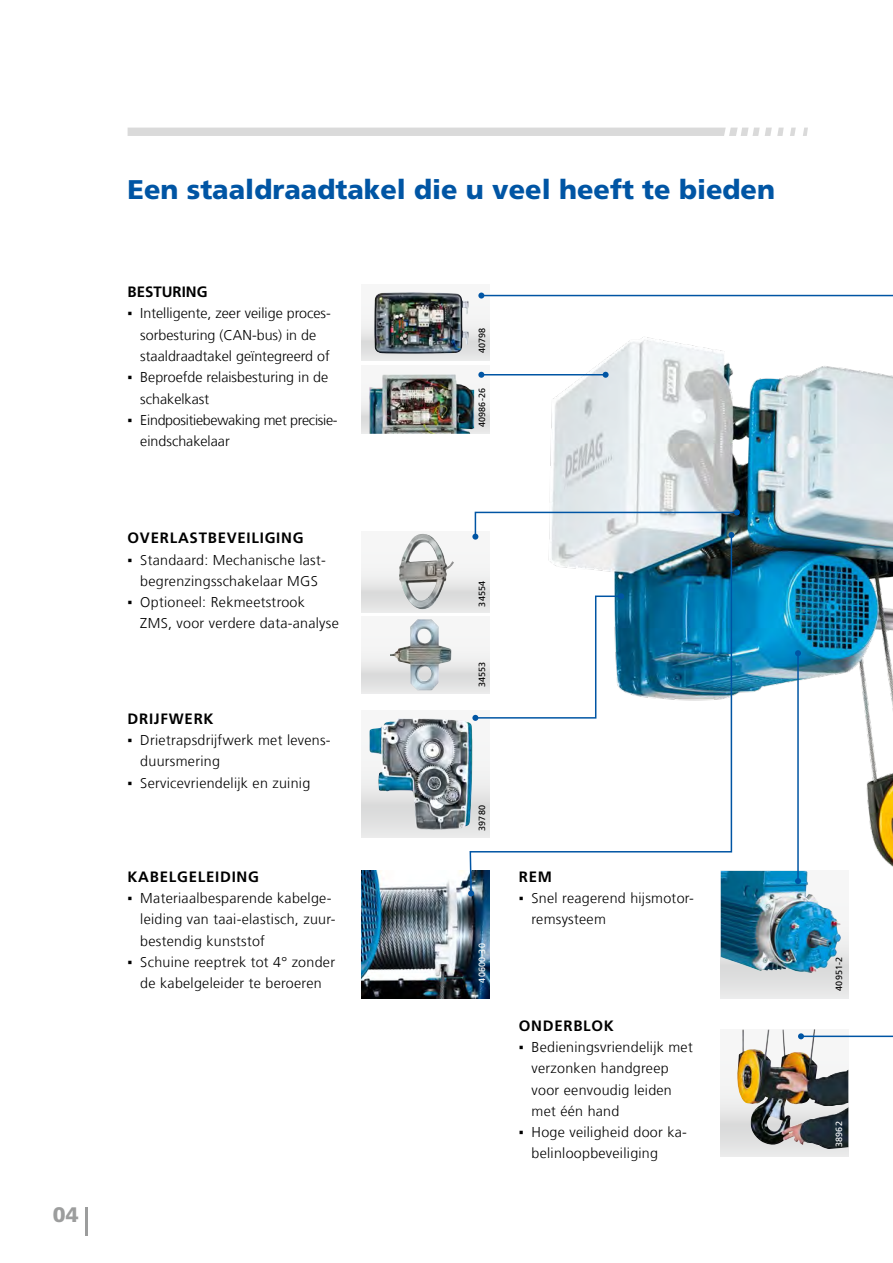
<style>
.page{position:relative;width:893px;height:1263px;background:#fff}
.page>*{position:absolute;margin:0;border:0;box-sizing:border-box;transform-origin:0 0}
.t1{font:900 27px "Frutiger LT Com";color:#0055a4}
.t2{font:900 21px "Frutiger LT Com";color:#9c9d9d}
.t3{font:700 15px "Frutiger LT Com";letter-spacing:.05em;color:#000}
.t4{font:700 15px "Frutiger LT Com";color:#000}
.t5{font:300 14.25px/21.3px "Frutiger LT Com";letter-spacing:.02em;color:#000}
.t6{font:300 14.25px/21.3px "Frutiger LT Com";color:#000}
.t7{font:300 14.25px/21.3px "Frutiger LT Com";letter-spacing:-.02em;color:#000}
.t8{font:9px "Frutiger LT Com";letter-spacing:.02em;color:#000}
.t9{font:9px "Frutiger LT Com";letter-spacing:.02em;color:#fff}
.s1{font-family:"Calibri";font-weight:400}
</style>
<div class="page">
<hr style="left:85px;top:1207px;width:2px;height:28px;background:#9c9d9d">
<img style="left:549px;top:411px;width:344px;height:562px">
<div style="left:721px;top:871px;width:127px;height:127px;background:#e1e1e1"></div>
<div style="left:721px;top:1029px;width:127px;height:128px;background:linear-gradient(to bottom,#fbfbfb,#dedfdf)"></div>
<div style="left:361px;top:365px;width:128px;height:69px;background:linear-gradient(to bottom,#fcfcfc,#dddede)"></div>
<div style="left:361px;top:617px;width:128px;height:76px;background:linear-gradient(to bottom,#fcfcfc,#dedfdf)"></div>
<div style="left:361px;top:285px;width:128px;height:76px;background:linear-gradient(to bottom,#fcfcfc,#dedfdf)"></div>
<div style="left:361px;top:532px;width:128px;height:81px;background:linear-gradient(to bottom,#fcfcfc,#dddede)"></div>
<div style="left:361px;top:710px;width:128px;height:128px;background:linear-gradient(to bottom,#fbfbfb,#dedfdf)"></div>
<div style="left:128px;top:128px;width:656px;height:8px;background:#dadada"></div>
<svg style="left:790px;top:128px;width:6px;height:8px"></svg>
<svg style="left:803px;top:128px;width:5px;height:8px"></svg>
<img style="left:721px;top:871px;width:74px;height:100px">
<img style="left:361px;top:871px;width:128px;height:127px">
<img style="left:374px;top:292px;width:95px;height:62px">
<img style="left:399px;top:534px;width:55px;height:76px">
<img style="left:369px;top:374px;width:105px;height:60px">
<img style="left:390px;top:619px;width:62px;height:71px">
<img style="left:367px;top:718px;width:102px;height:112px">
<img style="left:737px;top:1029px;width:111px;height:120px">
<svg style="left:480px;top:294px;width:413px;height:117px"></svg>
<svg style="left:478px;top:293px;width:6px;height:6px"></svg>
<hr style="left:481px;top:374px;width:125px;height:1px;background:#0055a4">
<svg style="left:478px;top:372px;width:6px;height:6px"></svg>
<svg style="left:603px;top:372px;width:6px;height:6px"></svg>
<hr style="left:797px;top:653px;width:2px;height:228px;background:#0055a4">
<svg style="left:795px;top:839px;width:98px;height:200px"></svg>
<svg style="left:795px;top:650px;width:6px;height:6px"></svg>
<svg style="left:469px;top:533px;width:264px;height:362px"></svg>
<svg style="left:468px;top:890px;width:6px;height:6px"></svg>
<svg style="left:472px;top:593px;width:152px;height:128px"></svg>
<svg style="left:472px;top:509px;width:268px;height:31px"></svg>
<h2 class="t2" style="left:53px;top:1202px;width:27px">04</h2>
<h1 class="t1" style="left:128px;top:173px;width:649px">Een staaldraadtakel die u veel heeft te bieden</h1>
<p class="t4" style="left:128px;top:283px;width:82px">BESTURING</p>
<p class="t6" style="left:140px;top:303px;width:192px;text-indent:-13px"><span class="s1">▪</span> Intelligente, zeer veilige proces&shy;sorbesturing (CAN-bus) in de staaldraadtakel geïntegreerd of</p>
<p class="t6" style="left:140px;top:367px;width:189px;text-indent:-13px"><span class="s1">▪</span> Beproefde relaisbesturing in de schakelkast</p>
<p class="t7" style="left:140px;top:409px;width:199px;text-indent:-13px"><span class="s1">▪</span> Eindpositiebewaking met precisie&shy;eindschakelaar</p>
<p class="t3" style="left:128px;top:529px;width:178px">OVERLASTBEVEILIGING</p>
<p class="t5" style="left:128px;top:549px;width:200px;text-align:center"><span class="s1">▪</span> Standaard: Mechanische last&shy;begrenzingsschakelaar MGS</p>
<p class="t5" style="left:140px;top:591px;width:200px;text-indent:-13px"><span class="s1">▪</span> Optioneel: Rekmeetstrook<br>ZMS, voor verdere data-analyse</p>
<p class="t3" style="left:128px;top:710px;width:88px">DRIJFWERK</p>
<p class="t5" style="left:140px;top:729px;width:192px;text-indent:-13px"><span class="s1">▪</span> Drietrapsdrijfwerk met levens&shy;duursmering</p>
<p class="t5" style="left:128px;top:772px;width:184px"><span class="s1">▪</span> Servicevriendelijk en zuinig</p>
<p class="t3" style="left:128px;top:868px;width:133px">KABELGELEIDING</p>
<p class="t5" style="left:140px;top:888px;width:197px;text-indent:-13px"><span class="s1">▪</span> Materiaalbesparende kabelge&shy;leiding van taai-elastisch, zuur&shy;bestendig kunststof</p>
<p class="t5" style="left:128px;top:951px;width:209px;text-align:center"><span class="s1">▪</span> Schuine reeptrek tot 4° zonder de kabelgeleider te beroeren</p>
<p class="t8" style="left:477px;top:353px;width:27px;rotate:-90deg">40798</p>
<p class="t8" style="left:477px;top:427px;width:41px;rotate:-90deg">40986-26</p>
<p class="t8" style="left:477px;top:606px;width:27px;rotate:-90deg">34554</p>
<p class="t8" style="left:477px;top:687px;width:27px;rotate:-90deg">34553</p>
<p class="t8" style="left:477px;top:831px;width:27px;rotate:-90deg">39780</p>
<p class="t9" style="left:477px;top:983px;width:41px;rotate:-90deg">40600-30</p>
<p class="t3" style="left:519px;top:868px;width:35px">REM</p>
<p class="t5" style="left:531px;top:888px;width:164px;text-indent:-13px"><span class="s1">▪</span> Snel reagerend hijsmotor&shy;remsysteem</p>
<p class="t3" style="left:519px;top:1017px;width:97px">ONDERBLOK</p>
<p class="t5" style="left:531px;top:1036px;width:163px;text-indent:-13px"><span class="s1">▪</span> Bedieningsvriendelijk met verzonken handgreep voor eenvoudig leiden met één hand</p>
<p class="t5" style="left:531px;top:1121px;width:157px;text-indent:-13px"><span class="s1">▪</span> Hoge veiligheid door ka&shy;belinloopbeveiliging</p>
<p class="t8" style="left:834px;top:991px;width:36px;rotate:-90deg">40951-2</p>
<p class="t9" style="left:834px;top:1147px;width:27px;rotate:-90deg">38962</p>
</div>
